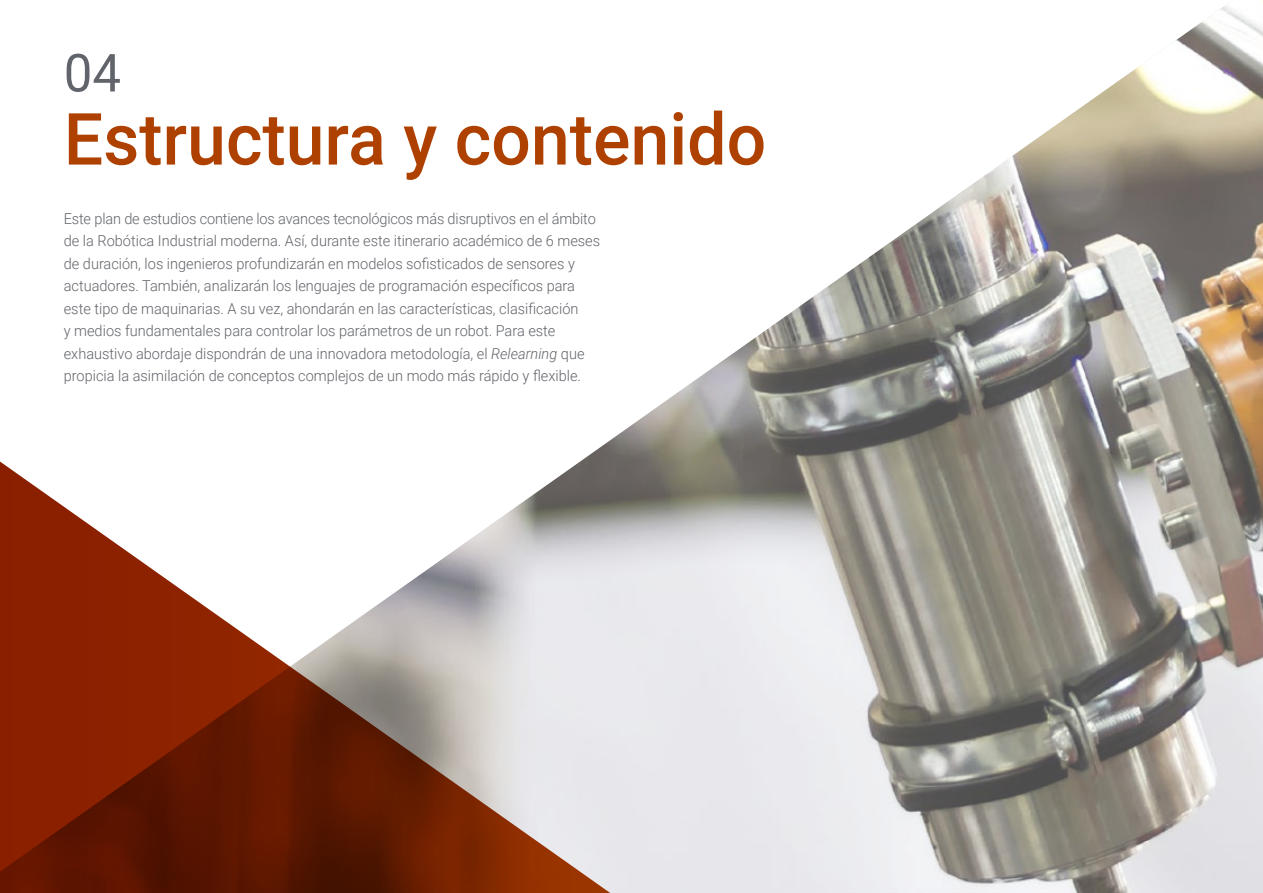
<style>
.page{position:relative;width:1263px;height:893px;background:#fff}
.page>*{position:absolute;margin:0;border:0;box-sizing:border-box;transform-origin:0 0}
.t1{font:500 72px "Roboto";color:#ae4000}
.t2{font:52.5px "Roboto";color:#61646a}
.t3{font:300 15px/22.5px "Roboto";color:#61646a}
.s1{font-style:italic}
</style>
<div class="page">
<img style="left:602px;top:0;width:661px;height:893px">
<svg style="left:0;top:446px;width:640px;height:447px"></svg>
<h2 class="t2" style="left:64px;top:36px;width:59px">04</h2>
<h1 class="t1" style="left:64px;top:89px;width:704px">Estructura y contenido</h1>
<p class="t3" style="left:64px;top:207px;width:538px">Este plan de estudios contiene los avances tecnológicos más disruptivos en el ámbito de la Robótica Industrial moderna. Así, durante este itinerario académico de 6 meses de duración, los ingenieros profundizarán en modelos sofisticados de sensores y actuadores. También, analizarán los lenguajes de programación específicos para este tipo de maquinarias. A su vez, ahondarán en las características, clasificación<br>y medios fundamentales para controlar los parámetros de un robot. Para este exhaustivo abordaje dispondrán de una innovadora metodología, el <span class="s1">Relearning</span> que propicia la asimilación de conceptos complejos de un modo más rápido y flexible.</p>
</div>
